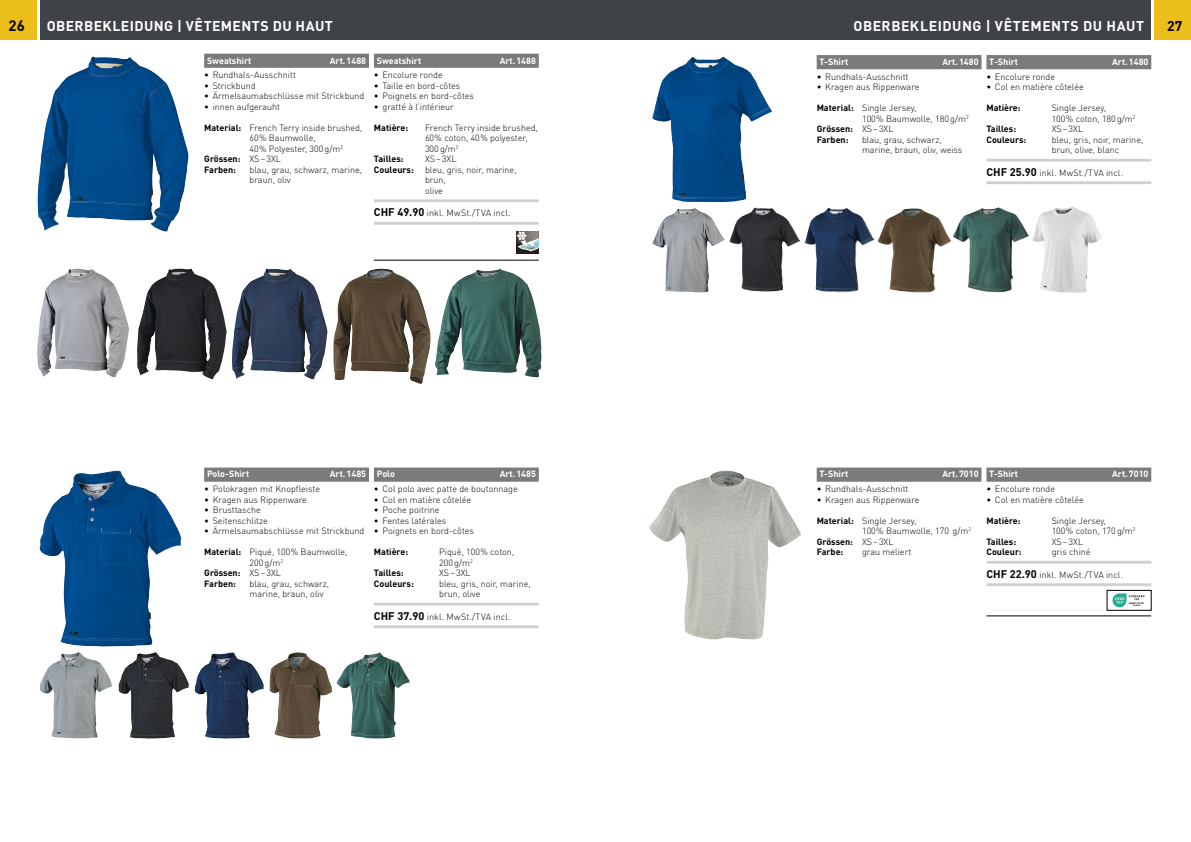
<style>
.page{position:relative;width:1191px;height:842px;background:#fff}
.page>*{position:absolute;margin:0;border:0;box-sizing:border-box;transform-origin:0 0}
.t1{font:700 15px "DINOT";color:#000}
.t2{font:700 14px "DINOT";letter-spacing:.035em;color:#fff}
.t3{font:700 14px "DINOT";color:#000}
.t4{font:300 9px/10.5px "DINOT";color:#000}
.t5{font:700 9px "DINOT";color:#000}
.t6{font:700 9px "DINOT";color:#fff}
.t7{font:700 2.3px/2.7px "Arial";letter-spacing:.01em;color:#000;text-align:center}
.s1{font-weight:700}
.s2{font-weight:300}
.s3{font-weight:700;font-size:11px}
</style>
<div class="page">
<div style="left:595px;top:0;width:556px;height:40px;background:#3f4246"></div>
<div style="left:1154px;top:0;width:37px;height:40px;background:#ebbe1b"></div>
<div style="left:0;top:0;width:37px;height:40px;background:#ebbe1b"></div>
<div style="left:40px;top:0;width:555px;height:40px;background:#3f4246"></div>
<div style="left:204px;top:54px;width:165px;height:14px;background:#7c7b7b"></div>
<div style="left:374px;top:54px;width:165px;height:14px;background:#7c7b7b"></div>
<hr style="left:374px;top:199px;width:165px;height:3px;background:#d0d0d0">
<hr style="left:374px;top:222px;width:165px;height:3px;background:#d0d0d0">
<hr style="left:374px;top:260px;width:165px;height:1px;background:#000">
<div style="left:516px;top:231px;width:23px;height:22px;background:#281e18"></div>
<svg style="left:516px;top:231px;width:23px;height:20px"></svg>
<img style="left:333px;top:269px;width:97px;height:115px">
<img style="left:37px;top:269px;width:92px;height:108px">
<img style="left:232px;top:269px;width:96px;height:111px">
<img style="left:435px;top:269px;width:104px;height:108px">
<img style="left:137px;top:268px;width:90px;height:111px">
<img style="left:38px;top:57px;width:150px;height:175px">
<div style="left:816px;top:468px;width:165px;height:14px;background:#7c7b7b"></div>
<div style="left:986px;top:468px;width:165px;height:14px;background:#7c7b7b"></div>
<hr style="left:986px;top:561px;width:165px;height:3px;background:#d0d0d0">
<hr style="left:986px;top:583px;width:165px;height:3px;background:#d0d0d0">
<hr style="left:986px;top:616px;width:165px;height:1px;background:#000">
<svg style="left:1112px;top:593px;width:32px;height:14px"></svg>
<div style="left:1107px;top:590px;width:44px;height:20px;border:1px solid #000"></div>
<img style="left:649px;top:471px;width:152px;height:168px">
<div style="left:204px;top:468px;width:165px;height:14px;background:#7c7b7b"></div>
<div style="left:374px;top:468px;width:165px;height:14px;background:#7c7b7b"></div>
<hr style="left:374px;top:603px;width:165px;height:3px;background:#d0d0d0">
<hr style="left:374px;top:625px;width:165px;height:3px;background:#d0d0d0">
<img style="left:39px;top:471px;width:142px;height:176px">
<img style="left:269px;top:652px;width:63px;height:86px">
<img style="left:40px;top:652px;width:72px;height:86px">
<img style="left:195px;top:652px;width:69px;height:86px">
<img style="left:336px;top:652px;width:74px;height:86px">
<img style="left:118px;top:652px;width:71px;height:86px">
<div style="left:816px;top:55px;width:165px;height:14px;background:#7c7b7b"></div>
<div style="left:986px;top:55px;width:165px;height:14px;background:#7c7b7b"></div>
<hr style="left:986px;top:159px;width:165px;height:3px;background:#d0d0d0">
<hr style="left:986px;top:181px;width:165px;height:3px;background:#d0d0d0">
<img style="left:652px;top:57px;width:120px;height:145px">
<img style="left:877px;top:207px;width:152px;height:86px">
<img style="left:652px;top:208px;width:73px;height:84px">
<img style="left:805px;top:208px;width:69px;height:84px">
<img style="left:729px;top:208px;width:55px;height:84px">
<img style="left:1032px;top:206px;width:70px;height:87px">
<h1 class="t1" style="left:9px;top:16px;width:18px">26</h1>
<h2 class="t2" style="left:47px;top:16px;width:287px">OBERBEKLEIDUNG | VÊTEMENTS DU HAUT</h2>
<h2 class="t2" style="left:853px;top:16px;width:292px">OBERBEKLEIDUNG | VÊTEMENTS DU HAUT</h2>
<h2 class="t3" style="left:1167px;top:16px;width:17px">27</h2>
<p class="t6" style="left:207px;top:54px;width:46px">Sweatshirt</p>
<p class="t6" style="left:330px;top:54px;width:38px">Art.1488</p>
<p class="t4" style="left:204px;top:70px;width:93px">• Rundhals-Ausschnitt</p>
<p class="t4" style="left:204px;top:80px;width:53px">• Strickbund</p>
<p class="t4" style="left:204px;top:91px;width:162px">• Ärmelsaumabschlüsse mit Strickbund</p>
<p class="t4" style="left:204px;top:101px;width:78px">• innen aufgerauht</p>
<p class="t4" style="left:204px;top:122px;width:160px"><span class="s1">Material:</span> French Terry inside brushed,</p>
<p class="t4" style="left:249px;top:133px;width:68px">60% Baumwolle,</p>
<p class="t4" style="left:249px;top:143px;width:95px">40% Polyester, 300g/m<sup>2</sup></p>
<p class="t5" style="left:204px;top:153px;width:78px">Grössen: <span class="s2">XS–3XL</span></p>
<p class="t5" style="left:204px;top:164px;width:33px">Farben:</p>
<p class="t4" style="left:249px;top:164px;width:114px">blau, grau, schwarz, marine, braun, oliv</p>
<p class="t6" style="left:377px;top:54px;width:46px">Sweatshirt</p>
<p class="t6" style="left:500px;top:54px;width:38px">Art.1488</p>
<p class="t4" style="left:374px;top:70px;width:70px">• Encolure ronde</p>
<p class="t4" style="left:374px;top:80px;width:88px">• Taille en bord-côtes</p>
<p class="t4" style="left:374px;top:91px;width:102px">• Poignets en bord-côtes</p>
<p class="t4" style="left:374px;top:101px;width:82px">• gratté à l’intérieur</p>
<p class="t5" style="left:374px;top:122px;width:36px">Matière:</p>
<p class="t4" style="left:425px;top:122px;width:114px">French Terry inside brushed,<br>60% coton, 40% polyester,<br>300g/m<sup>2</sup></p>
<p class="t5" style="left:374px;top:153px;width:31px">Tailles:</p>
<p class="t4" style="left:425px;top:154px;width:33px">XS–3XL</p>
<p class="t4" style="left:374px;top:164px;width:144px"><span class="s1">Couleurs:</span> bleu, gris, noir, marine,</p>
<p class="t4" style="left:425px;top:175px;width:22px">brun,</p>
<p class="t4" style="left:425px;top:185px;width:20px">olive</p>
<p class="t4" style="left:374px;top:208px;width:138px"><span class="s3">CHF 49.90</span> inkl. MwSt./TVA incl.</p>
<p class="t6" style="left:819px;top:56px;width:30px">T-Shirt</p>
<p class="t6" style="left:942px;top:56px;width:38px">Art.1480</p>
<p class="t4" style="left:816px;top:71px;width:93px">• Rundhals-Ausschnitt</p>
<p class="t4" style="left:816px;top:82px;width:104px">• Kragen aus Rippenware</p>
<p class="t4" style="left:816px;top:103px;width:101px"><span class="s1">Material:</span> Single Jersey,</p>
<p class="t4" style="left:862px;top:113px;width:108px">100% Baumwolle, 180g/m<sup>2</sup></p>
<p class="t5" style="left:816px;top:123px;width:78px">Grössen: <span class="s2">XS–3XL</span></p>
<p class="t5" style="left:816px;top:134px;width:33px">Farben:</p>
<p class="t4" style="left:862px;top:134px;width:102px">blau, grau, schwarz, marine, braun, oliv, weiss</p>
<p class="t6" style="left:989px;top:56px;width:30px">T-Shirt</p>
<p class="t6" style="left:1112px;top:56px;width:38px">Art.1480</p>
<p class="t4" style="left:986px;top:71px;width:70px">• Encolure ronde</p>
<p class="t4" style="left:986px;top:82px;width:99px">• Col en matière côtelée</p>
<p class="t5" style="left:986px;top:102px;width:36px">Matière:</p>
<p class="t4" style="left:1051px;top:103px;width:85px">Single Jersey,<br>100% coton, 180g/m<sup>2</sup></p>
<p class="t5" style="left:986px;top:123px;width:31px">Tailles:</p>
<p class="t4" style="left:1051px;top:124px;width:33px">XS–3XL</p>
<p class="t5" style="left:986px;top:134px;width:41px">Couleurs:</p>
<p class="t4" style="left:1051px;top:134px;width:93px">bleu, gris, noir, marine, brun, olive, blanc</p>
<p class="t4" style="left:986px;top:167px;width:138px"><span class="s3">CHF 25.90</span> inkl. MwSt./TVA incl.</p>
<p class="t6" style="left:207px;top:468px;width:44px">Polo-Shirt</p>
<p class="t6" style="left:330px;top:468px;width:38px">Art.1485</p>
<p class="t4" style="left:204px;top:484px;width:117px">• Polokragen mit Knopfleiste</p>
<p class="t4" style="left:204px;top:494px;width:104px">• Kragen aus Rippenware</p>
<p class="t4" style="left:204px;top:505px;width:58px">• Brusttasche</p>
<p class="t4" style="left:204px;top:515px;width:65px">• Seitenschlitze</p>
<p class="t4" style="left:204px;top:526px;width:162px">• Ärmelsaumabschlüsse mit Strickbund</p>
<p class="t4" style="left:204px;top:547px;width:145px"><span class="s1">Material:</span> Piqué, 100% Baumwolle,</p>
<p class="t4" style="left:249px;top:557px;width:35px">200g/m<sup>2</sup></p>
<p class="t5" style="left:204px;top:567px;width:78px">Grössen: <span class="s2">XS–3XL</span></p>
<p class="t5" style="left:204px;top:578px;width:33px">Farben:</p>
<p class="t4" style="left:249px;top:578px;width:81px">blau, grau, schwarz, marine, braun, oliv</p>
<p class="t6" style="left:377px;top:468px;width:20px">Polo</p>
<p class="t6" style="left:500px;top:468px;width:38px">Art.1485</p>
<p class="t4" style="left:374px;top:484px;width:145px">• Col polo avec patte de boutonnage</p>
<p class="t4" style="left:374px;top:494px;width:99px">• Col en matière côtelée</p>
<p class="t4" style="left:374px;top:505px;width:67px">• Poche poitrine</p>
<p class="t4" style="left:374px;top:515px;width:74px">• Fentes latérales</p>
<p class="t4" style="left:374px;top:526px;width:102px">• Poignets en bord-côtes</p>
<p class="t5" style="left:374px;top:546px;width:36px">Matière:</p>
<p class="t4" style="left:439px;top:547px;width:77px">Piqué, 100% coton,<br>200g/m<sup>2</sup></p>
<p class="t5" style="left:374px;top:567px;width:31px">Tailles:</p>
<p class="t4" style="left:439px;top:568px;width:33px">XS–3XL</p>
<p class="t5" style="left:374px;top:578px;width:41px">Couleurs:</p>
<p class="t4" style="left:439px;top:578px;width:93px">bleu, gris, noir, marine, brun, olive</p>
<p class="t4" style="left:374px;top:611px;width:138px"><span class="s3">CHF 37.90</span> inkl. MwSt./TVA incl.</p>
<p class="t6" style="left:819px;top:468px;width:30px">T-Shirt</p>
<p class="t6" style="left:942px;top:468px;width:38px">Art.7010</p>
<p class="t4" style="left:816px;top:484px;width:93px">• Rundhals-Ausschnitt</p>
<p class="t4" style="left:816px;top:494px;width:104px">• Kragen aus Rippenware</p>
<p class="t4" style="left:816px;top:515px;width:101px"><span class="s1">Material:</span> Single Jersey,</p>
<p class="t4" style="left:862px;top:526px;width:110px">100% Baumwolle, 170 g/m<sup>2</sup></p>
<p class="t5" style="left:816px;top:536px;width:78px">Grössen: <span class="s2">XS–3XL</span></p>
<p class="t5" style="left:816px;top:546px;width:28px">Farbe:</p>
<p class="t4" style="left:862px;top:547px;width:51px">grau meliert</p>
<p class="t6" style="left:989px;top:468px;width:30px">T-Shirt</p>
<p class="t6" style="left:1112px;top:468px;width:38px">Art.7010</p>
<p class="t4" style="left:986px;top:484px;width:70px">• Encolure ronde</p>
<p class="t4" style="left:986px;top:494px;width:99px">• Col en matière côtelée</p>
<p class="t5" style="left:986px;top:515px;width:36px">Matière:</p>
<p class="t4" style="left:1051px;top:515px;width:85px">Single Jersey,<br>100% coton, 170g/m<sup>2</sup></p>
<p class="t5" style="left:986px;top:536px;width:31px">Tailles:</p>
<p class="t4" style="left:1051px;top:536px;width:33px">XS–3XL</p>
<p class="t5" style="left:986px;top:546px;width:37px">Couleur:</p>
<p class="t4" style="left:1051px;top:547px;width:40px">gris chiné</p>
<p class="t4" style="left:986px;top:569px;width:138px"><span class="s3">CHF 22.90</span> inkl. MwSt./TVA incl.</p>
<p class="t7" style="left:1129px;top:601px;width:17px">ZH020 123427<br>Testex</p>
</div>
